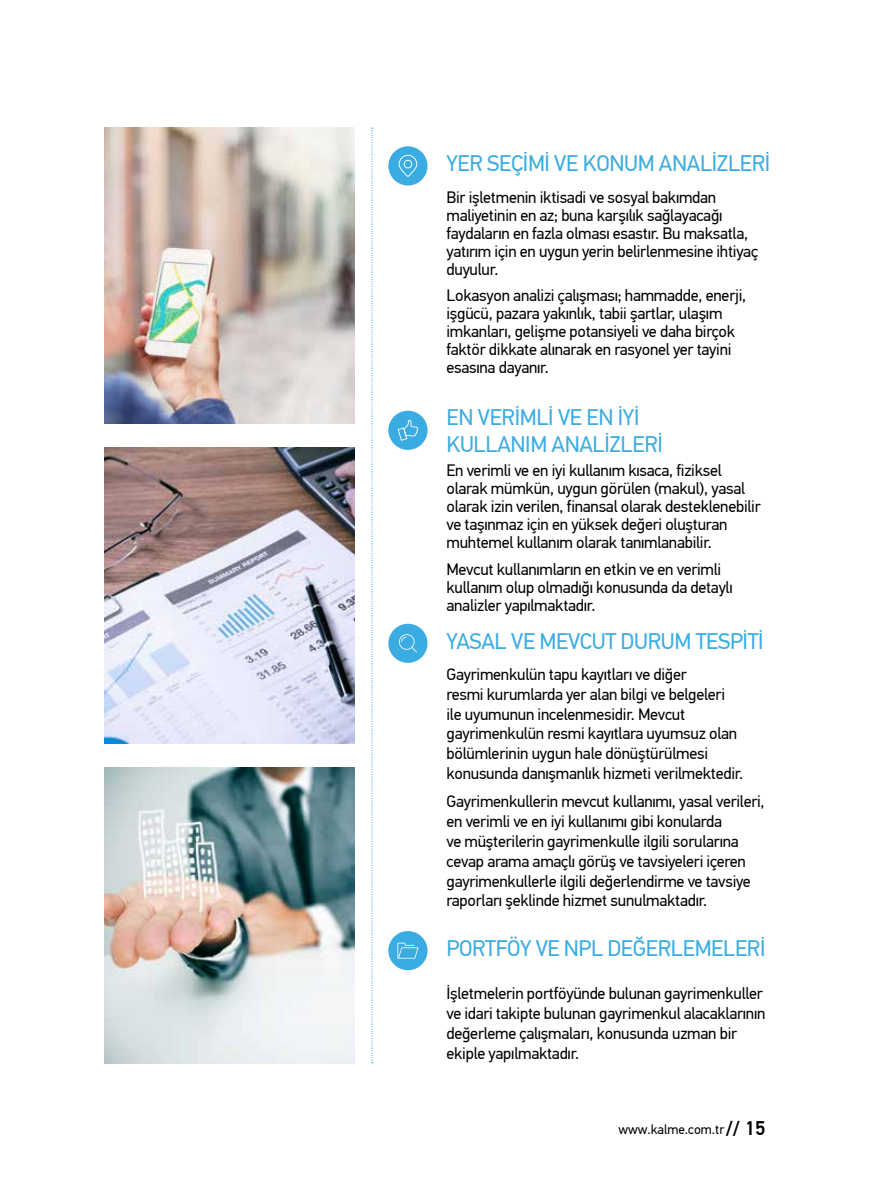
<style>
.page{position:relative;width:893px;height:1191px;background:#fff}
.page>*{position:absolute;margin:0;border:0;box-sizing:border-box;transform-origin:0 0}
.t1{font:22.5px/27px "PF Din Text Pro";letter-spacing:-.015em;color:#3bace2}
.t2{font:16.5px/18px "PF Din Text Pro";letter-spacing:-.015em;color:#000}
.t3{font:13.5px "PF Din Text Pro";color:#000}
.s1{font-weight:500;font-size:19.65px}
</style>
<div class="page">
<svg style="left:371px;top:128px;width:2px;height:935px"></svg>
<img style="left:105px;top:128px;width:249px;height:295px">
<img style="left:105px;top:447px;width:249px;height:296px">
<img style="left:105px;top:767px;width:249px;height:296px">
<div style="left:388px;top:146px;width:39px;height:39px;background:#3bace2;border-radius:50%"></div>
<svg style="left:399px;top:155px;width:18px;height:22px"></svg>
<div style="left:388px;top:624px;width:39px;height:39px;background:#3bace2;border-radius:50%"></div>
<svg style="left:399px;top:634px;width:18px;height:18px"></svg>
<div style="left:388px;top:931px;width:39px;height:39px;background:#3bace2;border-radius:50%"></div>
<div style="left:388px;top:411px;width:39px;height:39px;background:#3bace2;border-radius:50%"></div>
<svg style="left:398px;top:420px;width:20px;height:21px"></svg>
<svg style="left:397px;top:942px;width:21px;height:16px"></svg>
<h1 class="t1" style="left:446px;top:150px;width:325px">YER SEÇİMİ VE KONUM ANALİZLERİ</h1>
<p class="t2" style="left:446px;top:188px;width:313px">Bir işletmenin iktisadi ve sosyal bakımdan maliyetinin en az; buna karşılık sağlayacağı faydaların en fazla olması esastır. Bu maksatla, yatırım için en uygun yerin belirlenmesine ihtiyaç duyulur.</p>
<p class="t2" style="left:446px;top:287px;width:301px">Lokasyon analizi çalışması; hammadde, enerji, işgücü, pazara yakınlık, tabii şartlar, ulaşım imkanları, gelişme potansiyeli ve daha birçok faktör dikkate alınarak en rasyonel yer tayini esasına dayanır.</p>
<h1 class="t1" style="left:446px;top:404px;width:218px">EN VERİMLİ VE EN İYİ<br>KULLANIM ANALİZLERİ</h1>
<p class="t2" style="left:446px;top:462px;width:316px">En verimli ve en iyi kullanım kısaca, fiziksel olarak mümkün, uygun görülen (makul), yasal olarak izin verilen, finansal olarak desteklenebilir ve taşınmaz için en yüksek değeri oluşturan muhtemel kullanım olarak tanımlanabilir.</p>
<p class="t2" style="left:446px;top:560px;width:288px">Mevcut kullanımların en etkin ve en verimli kullanım olup olmadığı konusunda da detaylı analizler yapılmaktadır.</p>
<h1 class="t1" style="left:446px;top:627px;width:319px">YASAL VE MEVCUT DURUM TESPİTİ</h1>
<p class="t2" style="left:446px;top:664px;width:298px;line-height:19.8px">Gayrimenkulün tapu kayıtları ve diğer<br>resmi kurumlarda yer alan bilgi ve belgeleri ile uyumunun incelenmesidir. Mevcut gayrimenkulün resmi kayıtlara uyumsuz olan bölümlerinin uygun hale dönüştürülmesi konusunda danışmanlık hizmeti verilmektedir.</p>
<p class="t2" style="left:446px;top:792px;width:320px;line-height:19.8px">Gayrimenkullerin mevcut kullanımı, yasal verileri, en verimli ve en iyi kullanımı gibi konularda<br>ve müşterilerin gayrimenkulle ilgili sorularına cevap arama amaçlı görüş ve tavsiyeleri içeren gayrimenkullerle ilgili değerlendirme ve tavsiye raporları şeklinde hizmet sunulmaktadır.</p>
<h1 class="t1" style="left:446px;top:934px;width:320px">PORTFÖY VE NPL DEĞERLEMELERİ</h1>
<p class="t2" style="left:446px;top:984px;width:320px;line-height:19.8px">İşletmelerin portföyünde bulunan gayrimenkuller ve idari takipte bulunan gayrimenkul alacaklarının değerleme çalışmaları, konusunda uzman bir ekiple yapılmaktadır.</p>
<p class="t3" style="left:618px;top:1121px;width:149px">www.kalme.com.tr<span class="s1">// 15</span></p>
</div>
